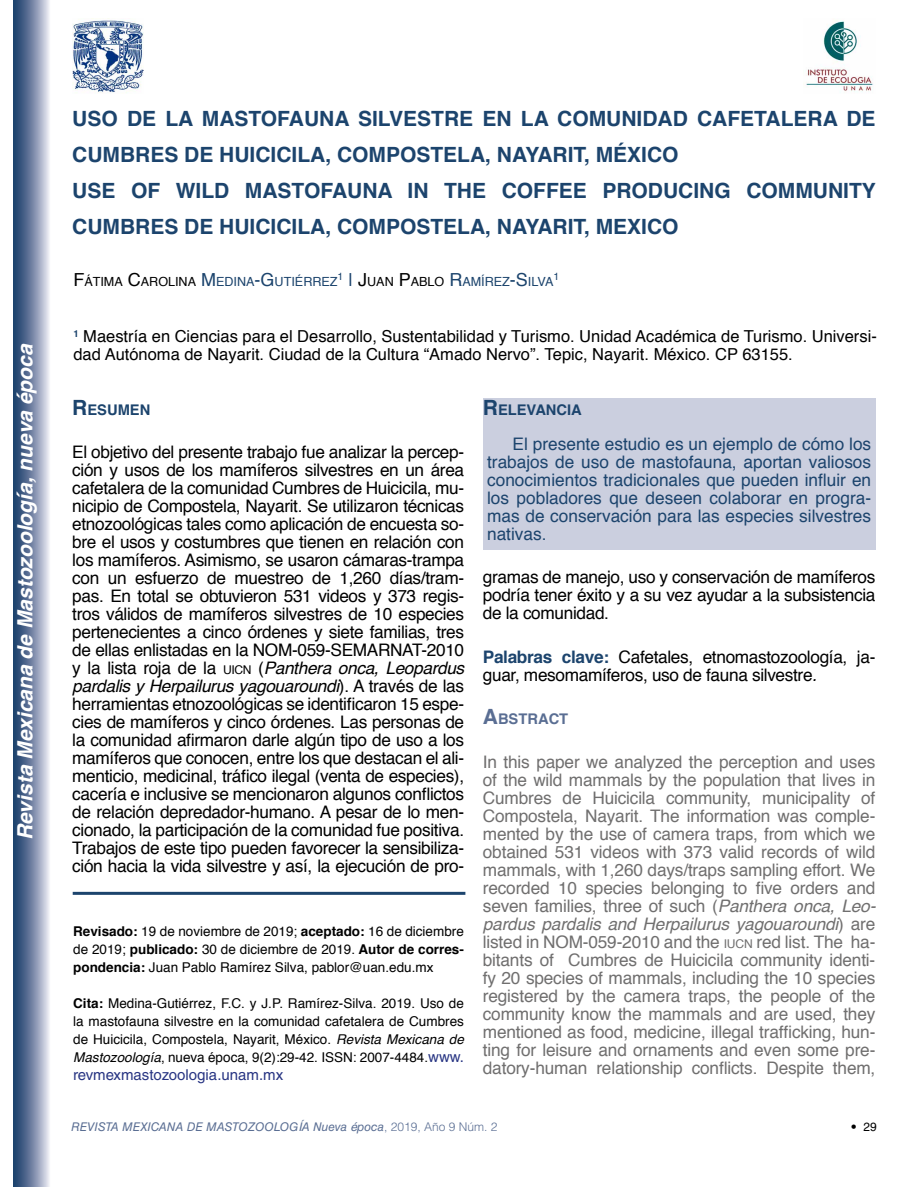
<style>
.page{position:relative;width:918px;height:1188px;background:#fff}
.page>*{position:absolute;margin:0;border:0;box-sizing:border-box;transform-origin:0 0}
.t1{font:700 21px/36px "Helvetica";color:#1c446d}
.t2{font:italic 700 21px "Helvetica";color:#fff}
.t3{font:17.25px/18px "Helvetica";letter-spacing:-.02em;color:#000;text-align:justify}
.t4{font:17.25px/18px "Helvetica";letter-spacing:-.01em;color:#706f6f;text-align:justify}
.t5{font:17.25px/18px "Helvetica";color:#1c446d;text-align:justify}
.t6{font:16.5px/18px "Helvetica";color:#000}
.t7{font:15px "Helvetica LT Std";color:#283583}
.t8{font:700 14.7px "Helvetica";color:#1c446d}
.t9{font:700 14.7px "Helvetica";color:#5a6e93}
.t10{font:13.5px/18px "Helvetica";color:#000;text-align:justify}
.t11{font:12.6px "Helvetica";color:#1c446d}
.t12{font:italic 12px "Helvetica LT Std";color:#5a6e93}
.t13{font:12px "Helvetica LT Std";color:#000}
.t14{font:10.5px "Helvetica";color:#1c446d}
.s1{font-size:18px;color:#000}
.s2{color:#000}
.s3{font-size:18px}
.s4{font-size:21px}
.s5{font-size:12.15px}
.s6{font-style:italic}
.s7{font-weight:700}
.s8{font-family:"Helvetica LT Std";font-size:15px;color:#283583}
.s9{font-weight:700;color:#1c446d}
.s10{font-weight:300;font-style:normal}
.s11{font-weight:300}
</style>
<div class="page">
<svg style="left:13px;top:0;width:37px;height:1186px;background:#7789a7"></svg>
<img style="left:806px;top:20px;width:67px;height:72px">
<div style="left:483px;top:399px;width:392px;height:151px;background:#cbcfdf"></div>
<img style="left:72px;top:18px;width:72px;height:75px">
<hr style="left:73px;top:892px;width:392px;height:3px;background:#1c446d">
<p class="t2" style="left:8px;top:840px;width:498px;rotate:-90deg">Revista Mexicana de Mastozoología, nueva época</p>
<p class="t1" style="left:72px;top:101px;width:805px">USO DE LA MASTOFAUNA SILVESTRE EN LA COMUNIDAD CAFETALERA DE CUMBRES DE HUICICILA, COMPOSTELA, NAYARIT, MÉXICO<br>USE OF WILD MASTOFAUNA IN THE COFFEE PRODUCING COMMUNITY CUMBRES DE HUICICILA, COMPOSTELA, NAYARIT, MEXICO</p>
<p class="t11" style="left:73px;top:271px;width:482px"><span class="s1">F</span><span class="s2">ÁTIMA</span> <span class="s1">C</span><span class="s2">AROLINA</span> <span class="s3">M</span> EDINA<span class="s3">-G</span>UTIÉRREZ<sup>1</sup> <span class="s3">|</span> <span class="s1">J</span><span class="s2">UAN</span> <span class="s1">P</span><span class="s2">ABLO</span> <span class="s3">R</span>AMÍREZ<span class="s3">-S</span>ILVA</p>
<p class="t14" style="left:553px;top:268px;width:7px">1</p>
<p class="t6" style="left:73px;top:328px;width:805px"><sup>1</sup> Maestría en Ciencias para el Desarrollo, Sustentabilidad y Turismo. Unidad Académica de Turismo. Universi&shy;dad Autónoma de Nayarit. Ciudad de la Cultura “Amado Nervo”. Tepic, Nayarit. México. CP 63155.</p>
<p class="t8" style="left:72px;top:398px;width:80px"><span class="s4">R</span>ESUMEN</p>
<p class="t3" style="left:72px;top:444px;width:393px">El objetivo del presente trabajo fue analizar la percep&shy;ción y usos de los mamíferos silvestres en un área cafetalera de la comunidad Cumbres de Huicicila, mu&shy;nicipio de Compostela, Nayarit. Se utilizaron técnicas etnozoológicas tales como aplicación de encuesta so&shy;bre el usos y costumbres que tienen en relación con los mamíferos. Asimismo, se usaron cámaras-trampa con un esfuerzo de muestreo de 1,260 días/tram&shy;pas. En total se obtuvieron 531 videos y 373 regis&shy;tros válidos de mamíferos silvestres de 10 especies pertenecientes a cinco órdenes y siete familias, tres de ellas enlistadas en la NOM-059-SEMARNAT-2010 y la lista roja de la <span class="s5">UICN</span> (<span class="s6">Panthera onca, Leopardus pardalis y Herpailurus yagouaroundi</span>). A través de las herramientas etnozoológicas se identificaron 15 espe&shy;cies de mamíferos y cinco órdenes. Las personas de la comunidad afirmaron darle algún tipo de uso a los mamíferos que conocen, entre los que destacan el ali&shy;menticio, medicinal, tráfico ilegal (venta de especies), cacería e inclusive se mencionaron algunos conflictos de relación depredador-humano. A pesar de lo men&shy;cionado, la participación de la comunidad fue positiva.<br>Trabajos de este tipo pueden favorecer la sensibiliza&shy;ción hacia la vida silvestre y así, la ejecución de pro-</p>
<p class="t10" style="left:73px;top:923px;width:392px"><span class="s7">Revisado:</span> 19 de noviembre de 2019; <span class="s7">aceptado:</span> 16 de diciembre de 2019; <span class="s7">publicado:</span> 30 de diciembre de 2019. <span class="s7">Autor de corres&shy;pondencia:</span> Juan Pablo Ramírez Silva, pablor@uan.edu.mx</p>
<p class="t10" style="left:73px;top:995px;width:392px"><span class="s7">Cita:</span> Medina-Gutiérrez, F.C. y J.P. Ramírez-Silva. 2019. Uso de la mastofauna silvestre en la comunidad cafetalera de Cumbres de Huicicila, Compostela, Nayarit, México. <span class="s6">Revista Mexicana de Mastozoología</span>, nueva época, 9(2):29-42. ISSN: 2007-4484.<span class="s8">www.</span></p>
<p class="t7" style="left:73px;top:1066px;width:211px">revmexmastozoologia.unam.mx</p>
<p class="t8" style="left:483px;top:398px;width:101px"><span class="s4">R</span>ELEVANCIA</p>
<p class="t5" style="left:487px;top:435px;width:386px;text-indent:26px">El presente estudio es un ejemplo de cómo los trabajos de uso de mastofauna, aportan valiosos conocimientos tradicionales que pueden influir en los pobladores que deseen colaborar en progra&shy;mas de conservación para las especies silvestres nativas.</p>
<p class="t3" style="left:483px;top:569px;width:394px">gramas de manejo, uso y conservación de mamíferos podría tener éxito y a su vez ayudar a la subsistencia de la comunidad.</p>
<p class="t3" style="left:483px;top:648px;width:394px"><span class="s9">Palabras clave:</span> Cafetales, etnomastozoología, ja&shy;guar, mesomamíferos, uso de fauna silvestre<span class="s6">.</span></p>
<p class="t9" style="left:483px;top:707px;width:87px"><span class="s4">A</span>BSTRACT</p>
<p class="t4" style="left:483px;top:753px;width:394px">In this paper we analyzed the perception and uses of the wild mammals by the population that lives in Cumbres de Huicicila community, municipality of Compostela, Nayarit. The information was comple&shy;mented by the use of camera traps, from which we obtained 531 videos with 373 valid records of wild mammals, with 1,260 days/traps sampling effort. We recorded 10 species belonging to five orders and seven families, three of such (<span class="s6">Panthera onca, Leo&shy;pardus pardalis and Herpailurus yagouaroundi</span>) are listed in NOM-059-2010 and the <span class="s5">IUCN</span> red list. The ha&shy;bitants of Cumbres de Huicicila community identi&shy;fy 20 species of mammals, including the 10 species registered by the camera traps, the people of the community know the mammals and are used, they mentioned as food, medicine, illegal trafficking, hun&shy;ting for leisure and ornaments and even some pre&shy;datory-human relationship conflicts. Despite them,</p>
<p class="t12" style="left:71px;top:1120px;width:428px">REVISTA MEXICANA DE MASTOZOOLOGÍA Nueva época<span class="s10">, 2019, Año 9 Núm. 2</span></p>
<p class="t13" style="left:851px;top:1120px;width:28px"><span class="s11">•</span> 29</p>
</div>
